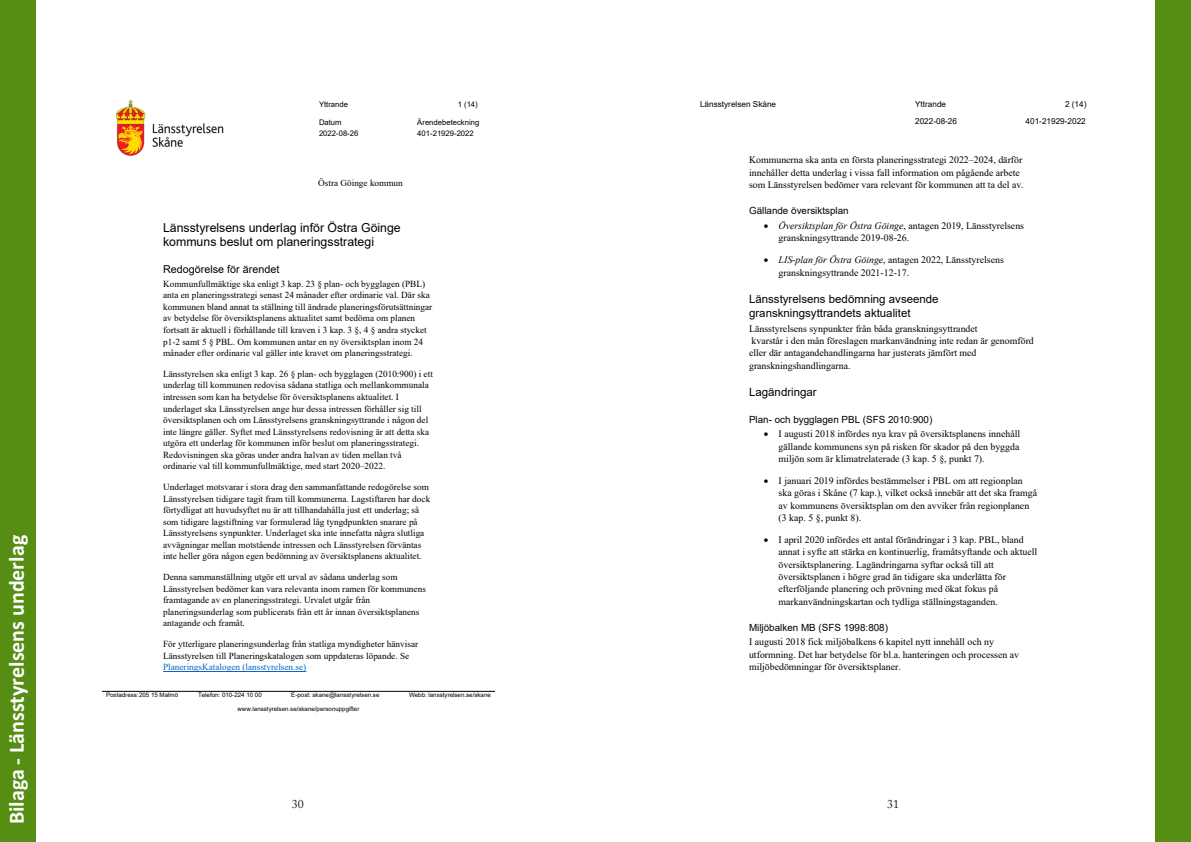
<style>
.page{position:relative;width:1191px;height:842px;background:#fff}
.page>*{position:absolute;margin:0;border:0;box-sizing:border-box;transform-origin:0 0}
.t1{font:700 22px "Calibri";color:#fff}
.t2{font:12.3px/14.2px "Arial";color:#000}
.t3{font:12px "Adobe Caslon Pro";color:#231f20}
.t4{font:11.5px/13.2px "Arial";color:#000}
.t5{font:10.8px "Arial";color:#000}
.t6{font:9.8px/12.3px "Times New Roman";color:#000}
.t7{font:9.8px "Arial";color:#000}
.t8{font:9.2px/11.5px "Times New Roman";color:#000}
.t9{font:9.2px "Times New Roman";color:#0563c1}
.t10{font:8.2px/17.2px "Arial";color:#000}
.t11{font:7.7px/11.2px "Arial";color:#000}
.t12{font:6.2px "Arial";color:#000}
.s1{font-style:italic}
</style>
<div class="page">
<div style="left:0;top:0;width:35px;height:842px;background:#568e14"></div>
<div style="left:1155px;top:0;width:36px;height:842px;background:#568e14"></div>
<hr style="left:102px;top:691px;width:393px;height:1px;background:#000">
<hr style="left:163px;top:671px;width:143px;height:1px;background:#0563c1">
<img style="left:116px;top:100px;width:108px;height:56px">
<h1 class="t1" style="left:1px;top:824px;width:291px;rotate:-90deg">Bilaga - Länsstyrelsens underlag</h1>
<p class="t11" style="left:458px;top:98px;width:22px">1 (14)</p>
<p class="t11" style="left:319px;top:99px;width:31px">Yttrande</p>
<p class="t11" style="left:319px;top:117px;width:41px">Datum<br>2022-08-26</p>
<p class="t11" style="left:417px;top:117px;width:64px">Ärendebeteckning<br>401-21929-2022</p>
<p class="t8" style="left:318px;top:177px;width:86px">Östra Göinge kommun</p>
<h2 class="t2" style="left:163px;top:220px;width:239px">Länsstyrelsens underlag inför Östra Göinge kommuns beslut om planeringsstrategi</h2>
<p class="t5" style="left:163px;top:261px;width:118px">Redogörelse för ärendet</p>
<p class="t8" style="left:163px;top:278px;width:271px">Kommunfullmäktige ska enligt 3 kap. 23 § plan- och bygglagen (PBL) anta en planeringsstrategi senast 24 månader efter ordinarie val. Där ska kommunen bland annat ta ställning till ändrade planeringsförutsättningar av betydelse för översiktsplanens aktualitet samt bedöma om planen fortsatt är aktuell i förhållande till kraven i 3 kap. 3 §, 4 § andra stycket p1-2 samt 5 § PBL. Om kommunen antar en ny översiktsplan inom 24 månader efter ordinarie val gäller inte kravet om planeringsstrategi.</p>
<p class="t8" style="left:163px;top:368px;width:271px">Länsstyrelsen ska enligt 3 kap. 26 § plan- och bygglagen (2010:900) i ett underlag till kommunen redovisa sådana statliga och mellankommunala intressen som kan ha betydelse för översiktsplanens aktualitet. I underlaget ska Länsstyrelsen ange hur dessa intressen förhåller sig till översiktsplanen och om Länsstyrelsens granskningsyttrande i någon del inte längre gäller. Syftet med Länsstyrelsens redovisning är att detta ska utgöra ett underlag för kommunen inför beslut om planeringsstrategi.<br>Redovisningen ska göras under andra halvan av tiden mellan två ordinarie val till kommunfullmäktige, med start 2020–2022.</p>
<p class="t8" style="left:163px;top:481px;width:269px">Underlaget motsvarar i stora drag den sammanfattande redogörelse som Länsstyrelsen tidigare tagit fram till kommunerna. Lagstiftaren har dock förtydligat att huvudsyftet nu är att tillhandahålla just ett underlag; så som tidigare lagstiftning var formulerad låg tyngdpunkten snarare på Länsstyrelsens synpunkter. Underlaget ska inte innefatta några slutliga avvägningar mellan motstående intressen och Länsstyrelsen förväntas inte heller göra någon egen bedömning av översiktsplanens aktualitet.</p>
<p class="t8" style="left:163px;top:571px;width:264px">Denna sammanställning utgör ett urval av sådana underlag som Länsstyrelsen bedömer kan vara relevanta inom ramen för kommunens framtagande av en planeringsstrategi. Urvalet utgår från planeringsunderlag som publicerats från ett år innan översiktsplanens antagande och framåt.</p>
<p class="t8" style="left:163px;top:638px;width:257px">För ytterligare planeringsunderlag från statliga myndigheter hänvisar<br>Länsstyrelsen till Planeringskatalogen som uppdateras löpande. Se</p>
<p class="t9" style="left:163px;top:661px;width:145px">PlaneringsKatalogen (lansstyrelsen.se)</p>
<p class="t12" style="left:106px;top:691px;width:73px">Postadress:205 15 Malmö</p>
<p class="t12" style="left:198px;top:691px;width:65px">Telefon: 010-224 10 00</p>
<p class="t12" style="left:291px;top:691px;width:90px">E-post: skane@lansstyrelsen.se</p>
<p class="t12" style="left:409px;top:691px;width:83px">Webb: lansstyrelsen.se/skane</p>
<p class="t12" style="left:237px;top:705px;width:123px">www.lansstyrelsen.se/skane/personuppgifter</p>
<p class="t10" style="left:700px;top:95px;width:78px">Länsstyrelsen Skåne</p>
<p class="t10" style="left:915px;top:95px;width:43px">Yttrande<br>2022-08-26</p>
<p class="t10" style="left:1025px;top:95px;width:62px;text-align:right">2 (14)<br>401-21929-2022</p>
<p class="t6" style="left:749px;top:154px;width:276px">Kommunerna ska anta en första planeringsstrategi 2022–2024, därför innehåller detta underlag i vissa fall information om pågående arbete som Länsstyrelsen bedömer vara relevant för kommunen att ta del av.</p>
<p class="t7" style="left:749px;top:204px;width:101px">Gällande översiktsplan</p>
<p class="t6" style="left:778px;top:219px;width:247px;text-indent:-15px">• <span class="s1">Översiktsplan för Östra Göinge</span>, antagen 2019, Länsstyrelsens granskningsyttrande 2019-08-26.</p>
<p class="t6" style="left:778px;top:254px;width:227px;text-indent:-15px">• <span class="s1">LIS-plan för Östra Göinge</span>, antagen 2022, Länsstyrelsens granskningsyttrande 2021-12-17.</p>
<p class="t4" style="left:749px;top:293px;width:191px">Länsstyrelsens bedömning avseende granskningsyttrandets aktualitet</p>
<p class="t6" style="left:749px;top:322px;width:286px">Länsstyrelsens synpunkter från båda granskningsyttrandet<br>kvarstår i den mån föreslagen markanvändning inte redan är genomförd eller där antagandehandlingarna har justerats jämfört med granskningshandlingarna.</p>
<p class="t4" style="left:749px;top:385px;width:69px">Lagändringar</p>
<p class="t7" style="left:749px;top:412px;width:185px">Plan- och bygglagen PBL (SFS 2010:900)</p>
<p class="t6" style="left:778px;top:428px;width:243px;text-align:justify;text-indent:-15px">• I augusti 2018 infördes nya krav på översiktsplanens innehåll gällande kommunens syn på risken för skador på den byggda miljön som är klimatrelaterade (3 kap. 5 §, punkt 7).</p>
<p class="t6" style="left:778px;top:474px;width:260px;text-indent:-15px">• I januari 2019 infördes bestämmelser i PBL om att regionplan ska göras i Skåne (7 kap.), vilket också innebär att det ska framgå av kommunens översiktsplan om den avviker från regionplanen (3 kap. 5 §, punkt 8).</p>
<p class="t6" style="left:778px;top:533px;width:260px;text-indent:-15px">• I april 2020 infördes ett antal förändringar i 3 kap. PBL, bland annat i syfte att stärka en kontinuerlig, framåtsyftande och aktuell översiktsplanering. Lagändringarna syftar också till att översiktsplanen i högre grad än tidigare ska underlätta för efterföljande planering och prövning med ökat fokus på markanvändningskartan och tydliga ställningstaganden.</p>
<p class="t7" style="left:749px;top:620px;width:140px">Miljöbalken MB (SFS 1998:808)</p>
<p class="t6" style="left:749px;top:636px;width:271px">I augusti 2018 fick miljöbalkens 6 kapitel nytt innehåll och ny utformning. Det har betydelse för bl.a. hanteringen och processen av miljöbedömningar för översiktsplaner.</p>
<h3 class="t3" style="left:292px;top:797px;width:13px">30</h3>
<h3 class="t3" style="left:887px;top:797px;width:13px">31</h3>
</div>
